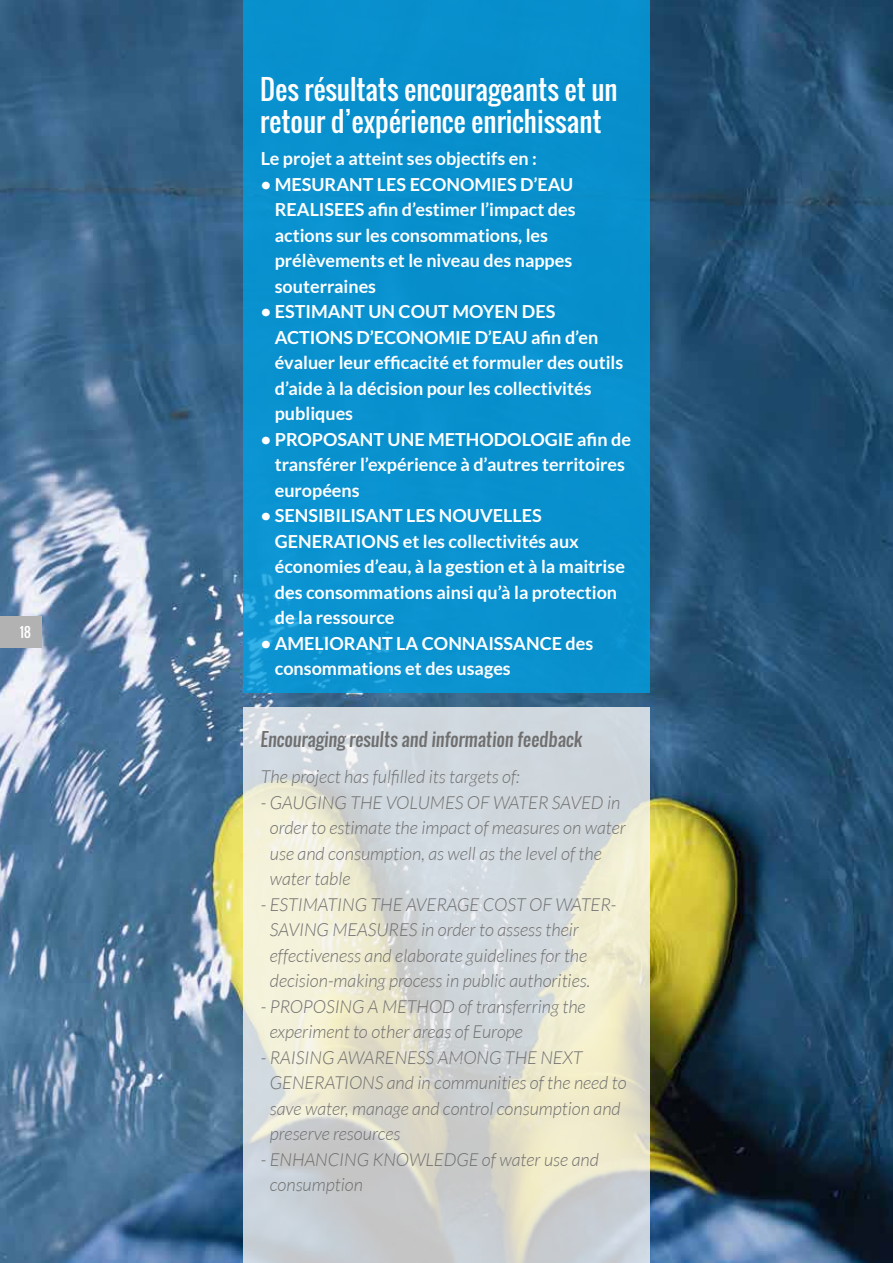
<style>
.page{position:relative;width:893px;height:1263px;background:#fff}
.page>*{position:absolute;margin:0;border:0;box-sizing:border-box;transform-origin:0 0}
.t1{font:27px/32.4px "Oswald";color:#fff}
.t2{font:700 18px/25.5px "Lato";color:#fff}
.t3{font:italic 300 18px/25.5px "Lato";color:#706f6f}
.t4{font:18px "Oswald";color:#706f6f}
.t5{font:13.5px "Oswald";color:#fff}
</style>
<div class="page">
<img style="left:0;top:0;width:893px;height:1263px">
<svg style="left:243px;top:708px;width:406px;height:555px;background:#d9dcd4"></svg>
<div style="left:243px;top:0;width:406px;height:693px;background:#0991ce"></div>
<div style="left:0;top:616px;width:41px;height:31px;background:#b3b2b2"></div>
<p class="t5" style="left:20px;top:622px;width:12px">18</p>
<h1 class="t1" style="left:260px;top:73px;width:359px">Des résultats encourageants et un retour d’expérience enrichissant</h1>
<p class="t2" style="left:261px;top:146px;width:277px">Le projet a atteint ses objectifs en :</p>
<p class="t2" style="left:275px;top:171px;width:302px;text-indent:-14px">• MESURANT LES ECONOMIES D’EAU<br>REALISEES afin d’estimer l’impact des actions sur les consommations, les prélèvements et le niveau des nappes souterraines</p>
<p class="t2" style="left:275px;top:299px;width:350px;text-indent:-14px">• ESTIMANT UN COUT MOYEN DES<br>ACTIONS D’ECONOMIE D’EAU afin d’en évaluer leur efficacité et formuler des outils d’aide à la décision pour les collectivités publiques</p>
<p class="t2" style="left:275px;top:426px;width:358px;text-indent:-14px">• PROPOSANT UNE METHODOLOGIE afin de transférer l’expérience à d’autres territoires européens</p>
<p class="t2" style="left:275px;top:503px;width:352px;text-indent:-14px">• SENSIBILISANT LES NOUVELLES GENERATIONS et les collectivités aux économies d’eau, à la gestion et à la maitrise des consommations ainsi qu’à la protection de la ressource</p>
<p class="t2" style="left:275px;top:630px;width:320px;text-indent:-14px">• AMELIORANT LA CONNAISSANCE des consommations et des usages</p>
<p class="t4" style="left:260px;top:726px;width:325px">Encouraging results and information feedback</p>
<p class="t3" style="left:261px;top:764px;width:260px">The project has fulfilled its targets of:</p>
<p class="t3" style="left:270px;top:790px;width:357px;text-indent:-9px">- GAUGING THE VOLUMES OF WATER SAVED in order to estimate the impact of measures on water use and consumption, as well as the level of the water table</p>
<p class="t3" style="left:270px;top:892px;width:348px;text-indent:-9px">- ESTIMATING THE AVERAGE COST OF WATER-SAVING MEASURES in order to assess their effectiveness and elaborate guidelines for the decision-making process in public authorities.</p>
<p class="t3" style="left:270px;top:994px;width:317px;text-indent:-9px">- PROPOSING A METHOD of transferring the experiment to other areas of Europe</p>
<p class="t3" style="left:270px;top:1045px;width:358px;text-indent:-9px">- RAISING AWARENESS AMONG THE NEXT GENERATIONS and in communities of the need to save water, manage and control consumption and preserve resources</p>
<p class="t3" style="left:270px;top:1147px;width:331px;text-indent:-9px">- ENHANCING KNOWLEDGE of water use and consumption</p>
</div>
